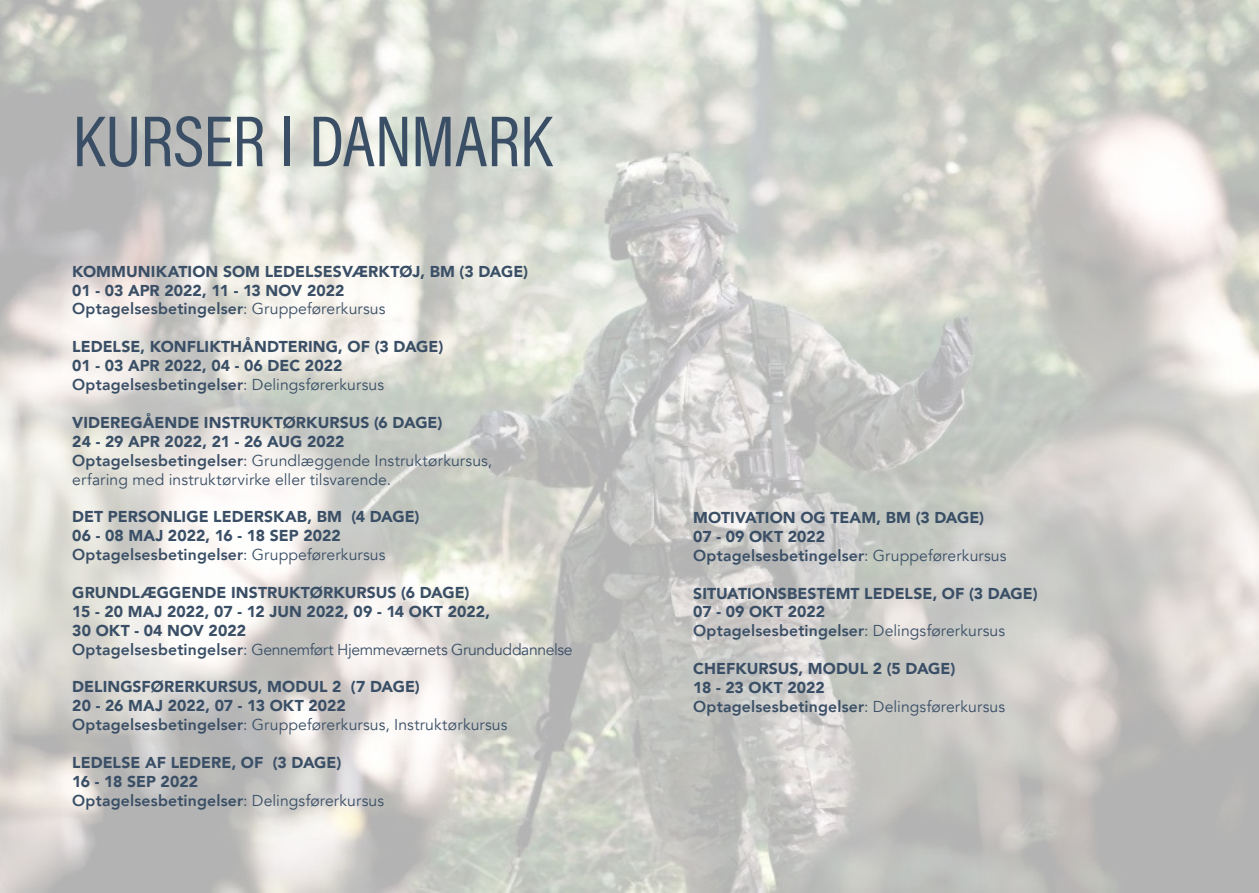
<style>
.page{position:relative;width:1259px;height:893px;background:#fff}
.page>*{position:absolute;margin:0;border:0;box-sizing:border-box;transform-origin:0 0}
.t1{font:72.9px "Acumin Pro Cond";letter-spacing:-.015em;color:#3a4f66}
.t2{font:900 15.75px/18.9px "Avenir";letter-spacing:.005em;color:#3a4f66}
.t3{font:15.75px/18.9px "Avenir";letter-spacing:.005em;color:#3a4f66}
.s1{font-weight:800}
.s2{font-weight:400}
.s3{font-weight:900}
</style>
<div class="page">
<img style="left:0;top:0;width:1259px;height:893px">
<h1 class="t1" style="left:72px;top:94px;width:481px">KURSER I DANMARK</h1>
<p class="t2" style="left:72px;top:261px;width:457px">KOMMUNIKATION SOM LEDELSESVÆRKTØJ, BM (3 DAGE)<br>01 - 03 APR 2022, 11 - 13 NOV 2022<br><span class="s1">Optagelsesbetingelser</span><span class="s2">: Gruppeførerkursus</span></p>
<p class="t2" style="left:72px;top:337px;width:372px">LEDELSE, KONFLIKTHÅNDTERING, OF (3 DAGE)<br>01 - 03 APR 2022, 04 - 06 DEC 2022<br><span class="s1">Optagelsesbetingelser</span><span class="s2">: Delingsførerkursus</span></p>
<p class="t3" style="left:72px;top:413px;width:421px"><span class="s3">VIDEREGÅENDE INSTRUKTØRKURSUS (6 DAGE)<br>24 - 29 APR 2022, 21 - 26 AUG 2022<br></span><span class="s1">Optagelsesbetingelser</span>: Grundlæggende Instruktørkursus, erfaring med instruktørvirke eller tilsvarende.</p>
<p class="t2" style="left:72px;top:507px;width:349px">DET PERSONLIGE LEDERSKAB, BM (4 DAGE)<br>06 - 08 MAJ 2022, 16 - 18 SEP 2022<br><span class="s1">Optagelsesbetingelser</span><span class="s2">: Gruppeførerkursus</span></p>
<p class="t2" style="left:72px;top:583px;width:502px">GRUNDLÆGGENDE INSTRUKTØRKURSUS (6 DAGE)<br>15 - 20 MAJ 2022, 07 - 12 JUN 2022, 09 - 14 OKT 2022,<br>30 OKT - 04 NOV 2022<br><span class="s1">Optagelsesbetingelser</span><span class="s2">: Gennemført Hjemmeværnets Grunduddannelse</span></p>
<p class="t2" style="left:72px;top:677px;width:437px">DELINGSFØRERKURSUS, MODUL 2 (7 DAGE)<br>20 - 26 MAJ 2022, 07 - 13 OKT 2022<br><span class="s1">Optagelsesbetingelser</span><span class="s2">: Gruppeførerkursus, Instruktørkursus</span></p>
<p class="t2" style="left:72px;top:753px;width:313px">LEDELSE AF LEDERE, OF (3 DAGE)<br>16 - 18 SEP 2022<br><span class="s1">Optagelsesbetingelser</span><span class="s2">: Delingsførerkursus</span></p>
<p class="t2" style="left:693px;top:508px;width:315px">MOTIVATION OG TEAM, BM (3 DAGE)<br>07 - 09 OKT 2022<br><span class="s1">Optagelsesbetingelser</span><span class="s2">: Gruppeførerkursus</span></p>
<p class="t2" style="left:693px;top:583px;width:346px">SITUATIONSBESTEMT LEDELSE, OF (3 DAGE)<br>07 - 09 OKT 2022<br><span class="s1">Optagelsesbetingelser</span><span class="s2">: Delingsførerkursus</span></p>
<p class="t2" style="left:693px;top:659px;width:313px">CHEFKURSUS, MODUL 2 (5 DAGE)<br>18 - 23 OKT 2022<br><span class="s1">Optagelsesbetingelser</span><span class="s2">: Delingsførerkursus</span></p>
</div>
